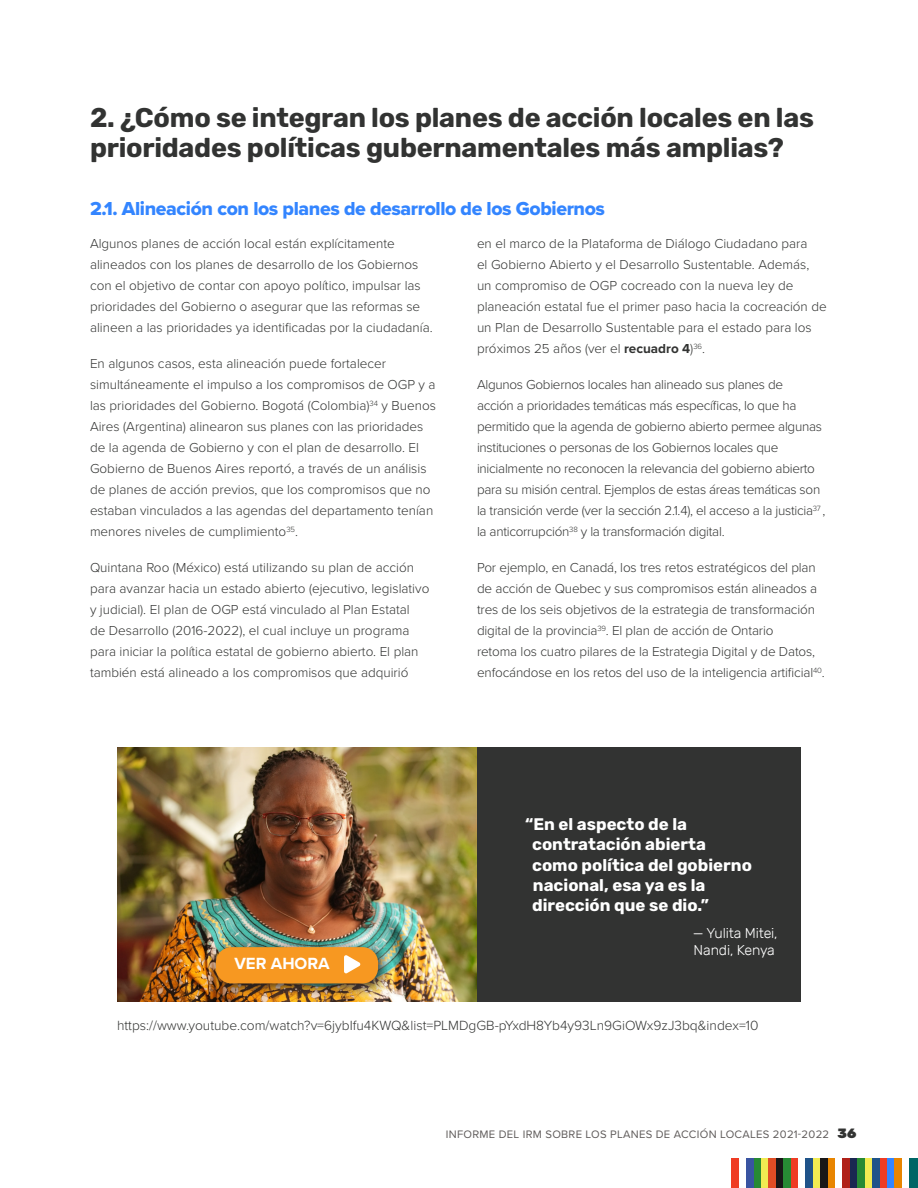
<style>
.page{position:relative;width:918px;height:1188px;background:#fff}
.page>*{position:absolute;margin:0;border:0;box-sizing:border-box;transform-origin:0 0}
.Heading_3{font:700 27px/30px "Rubik";letter-spacing:-.01em;color:#323332}
.Heading_5{font:19.5px "Proxima Nova Extrabld";letter-spacing:-.02em;color:#3385ff}
.Heading_4_-_Box{font:700 16.8px/20.1px "Rubik";color:#fff}
.Heading_4_-_Box-2{font:700 16.8px "Proxima Nova";color:#fff}
.Heading_4_-_Box-3{font:300 14.25px/17.1px "Rubik";letter-spacing:-.01em;color:#fff}
.Body_Copy{font:300 13.8px "Proxima Nova";color:#323332}
.Body_Copy-2{font:300 13.5px/21px "Proxima Nova";color:#323332}
.Body_Copy-3{font:300 13.5px/21px "Proxima Nova";letter-spacing:-.02em;color:#323332}
.t1{font:11.25px "Proxima Nova";letter-spacing:.025em;color:#5f5b5a}
.s1{font-weight:700}
.s2{font-family:"Rubik";font-weight:900;font-size:13.5px;color:#323332}
</style>
<div class="page">
<div style="left:477px;top:747px;width:324px;height:255px;background:#323332"></div>
<img style="left:117px;top:747px;width:360px;height:255px">
<div style="left:208px;top:939px;width:185px;height:59px;background:#231f20;opacity:.86"></div>
<div style="left:216px;top:947px;width:162px;height:36px;background:#f79821;border-radius:16px"></div>
<svg style="left:344px;top:955px;width:17px;height:19px"></svg>
<div style="left:732px;top:1158px;width:7px;height:30px;background:#ef3c24"></div>
<div style="left:746px;top:1158px;width:8px;height:30px;background:#3954a1"></div>
<div style="left:754px;top:1158px;width:7px;height:30px;background:#278a34"></div>
<div style="left:761px;top:1158px;width:8px;height:30px;background:#f1eb52"></div>
<div style="left:769px;top:1158px;width:7px;height:30px;background:#e04d25"></div>
<div style="left:776px;top:1158px;width:7px;height:30px;background:#191717"></div>
<div style="left:783px;top:1158px;width:8px;height:30px;background:#278a34"></div>
<div style="left:791px;top:1158px;width:7px;height:30px;background:#ef3c24"></div>
<div style="left:806px;top:1158px;width:7px;height:30px;background:#1f5389"></div>
<div style="left:813px;top:1158px;width:8px;height:30px;background:#f1eb52"></div>
<div style="left:821px;top:1158px;width:7px;height:30px;background:#191717"></div>
<div style="left:828px;top:1158px;width:7px;height:30px;background:#e88500"></div>
<div style="left:843px;top:1158px;width:7px;height:30px;background:#b02119"></div>
<div style="left:850px;top:1158px;width:8px;height:30px;background:#1a2751"></div>
<div style="left:858px;top:1158px;width:7px;height:30px;background:#278a34"></div>
<div style="left:865px;top:1158px;width:7px;height:30px;background:#f1eb52"></div>
<div style="left:872px;top:1158px;width:8px;height:30px;background:#1f5389"></div>
<div style="left:880px;top:1158px;width:7px;height:30px;background:#ef3c24"></div>
<div style="left:887px;top:1158px;width:8px;height:30px;background:#3385ff"></div>
<div style="left:895px;top:1158px;width:7px;height:30px;background:#e88500"></div>
<div style="left:910px;top:1158px;width:8px;height:30px;background:#066"></div>
<p class="Heading_3" style="left:90px;top:104px;width:725px">2. ¿Cómo se integran los planes de acción locales en las prioridades políticas gubernamentales más amplias?</p>
<p class="Heading_5" style="left:90px;top:194px;width:517px">2.1. Alineación con los planes de desarrollo de los Gobiernos</p>
<p class="Body_Copy-2" style="left:90px;top:232px;width:344px">Algunos planes de acción local están explícitamente alineados con los planes de desarrollo de los Gobiernos con el objetivo de contar con apoyo político, impulsar las prioridades del Gobierno o asegurar que las reformas se alineen a las prioridades ya identificadas por la ciudadanía.</p>
<p class="Body_Copy-2" style="left:90px;top:352px;width:347px">En algunos casos, esta alineación puede fortalecer simultáneamente el impulso a los compromisos de OGP y a las prioridades del Gobierno. Bogotá (Colombia)<sup>34</sup> y Buenos Aires (Argentina) alinearon sus planes con las prioridades de la agenda de Gobierno y con el plan de desarrollo. El Gobierno de Buenos Aires reportó, a través de un análisis de planes de acción previos, que los compromisos que no estaban vinculados a las agendas del departamento tenían menores niveles de cumplimiento<sup>35</sup>.</p>
<p class="Body_Copy-2" style="left:90px;top:556px;width:341px">Quintana Roo (México) está utilizando su plan de acción para avanzar hacia un estado abierto (ejecutivo, legislativo y judicial). El plan de OGP está vinculado al Plan Estatal<br>de Desarrollo (2016-2022), el cual incluye un programa para iniciar la política estatal de gobierno abierto. El plan también está alineado a los compromisos que adquirió</p>
<p class="Body_Copy-2" style="left:477px;top:232px;width:351px">en el marco de la Plataforma de Diálogo Ciudadano para<br>el Gobierno Abierto y el Desarrollo Sustentable. Además, un compromiso de OGP cocreado con la nueva ley de planeación estatal fue el primer paso hacia la cocreación de un Plan de Desarrollo Sustentable para el estado para los próximos 25 años (ver el <span class="s1">recuadro 4</span>)<sup>36</sup>.</p>
<p class="Body_Copy-3" style="left:477px;top:373px;width:350px">Algunos Gobiernos locales han alineado sus planes de<br>acción a prioridades temáticas más específicas, lo que ha permitido que la agenda de gobierno abierto permee algunas instituciones o personas de los Gobiernos locales que inicialmente no reconocen la relevancia del gobierno abierto para su misión central. Ejemplos de estas áreas temáticas son la transición verde (ver la sección 2.1.4), el acceso a la justicia<sup>37</sup> , la anticorrupción<sup>38</sup> y la transformación digital.</p>
<p class="Body_Copy-2" style="left:477px;top:556px;width:349px">Por ejemplo, en Canadá, los tres retos estratégicos del plan de acción de Quebec y sus compromisos están alineados a tres de los seis objetivos de la estrategia de transformación digital de la provincia<sup>39</sup>. El plan de acción de Ontario<br>retoma los cuatro pilares de la Estrategia Digital y de Datos, enfocándose en los retos del uso de la inteligencia artificial<sup>40</sup>.</p>
<p class="Heading_4_-_Box-2" style="left:235px;top:951px;width:97px">VER AHORA</p>
<p class="Heading_4_-_Box" style="left:532px;top:815px;width:221px;text-indent:-7px">“En el aspecto de la contratación abierta como política del gobierno nacional, esa ya es la dirección que se dio.”</p>
<p class="Heading_4_-_Box-3" style="left:693px;top:925px;width:86px">— Yulita Mitei,<br>Nandi, Kenya</p>
<p class="Body_Copy" style="left:117px;top:1015px;width:643px">https://www.youtube.com/watch?v=6jybIfu4KWQ&amp;list=PLMDgGB-pYxdH8Yb4y93Ln9GiOWx9zJ3bq&amp;index=10</p>
<p class="t1" style="left:446px;top:1125px;width:412px">INFORME DEL IRM SOBRE LOS PLANES DE ACCIÓN LOCALES 2021-2022 <span class="s2">36</span></p>
</div>
